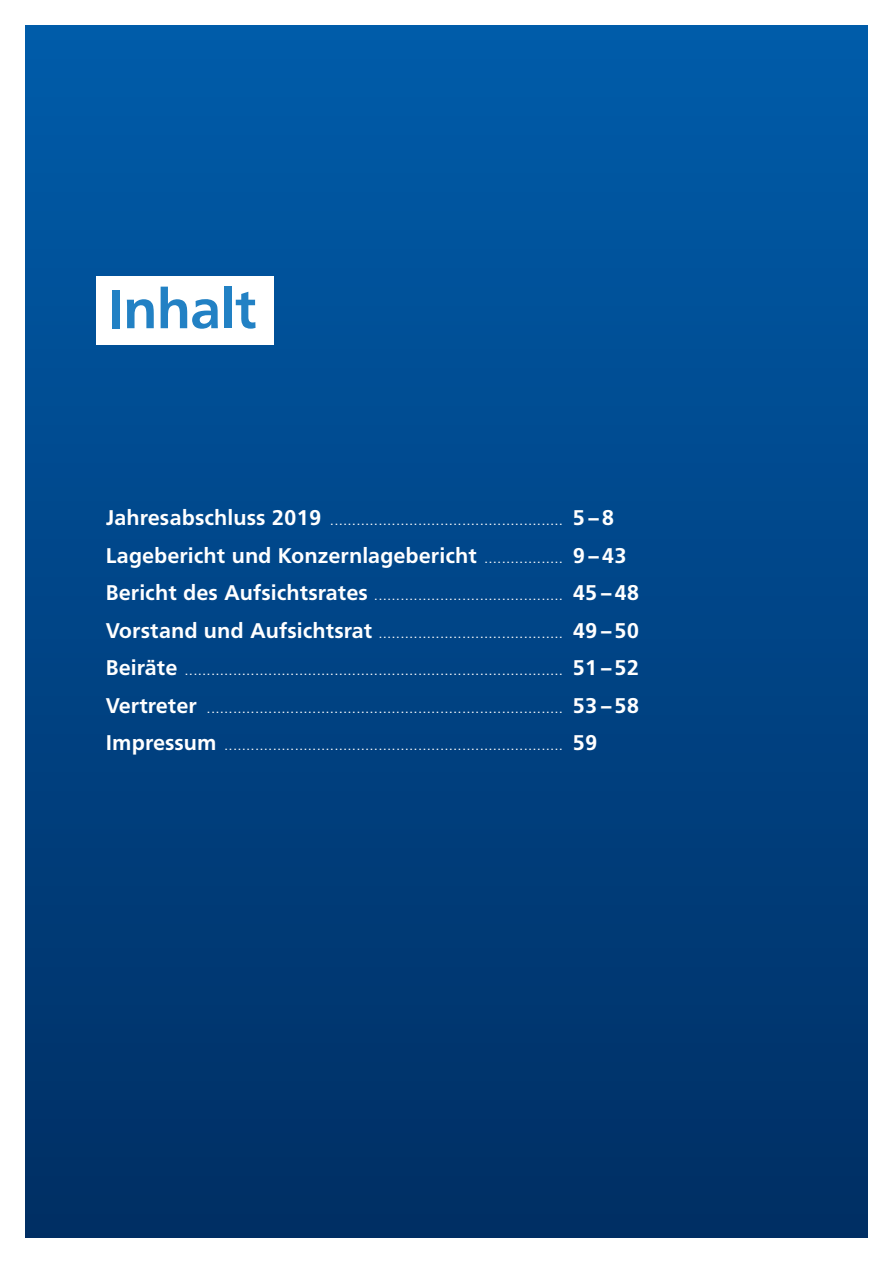
<style>
.page{position:relative;width:893px;height:1263px;background:#fff}
.page>*{position:absolute;margin:0;border:0;box-sizing:border-box;transform-origin:0 0}
.t1{font:700 54.45px "Frutiger VR";letter-spacing:.015em;color:#2281c4}
.t2{font:700 21px "Frutiger VR";letter-spacing:.03em;color:#fff}
.t3{font:12px "Frutiger VR";color:#fff}
.s1{font-weight:700;font-size:21px}
.s2{font-weight:400;font-size:12px}
</style>
<div class="page">
<div style="left:26px;top:26px;width:841px;height:1211px;background:linear-gradient(to bottom,#005caa,#002e63)"></div>
<div style="left:97px;top:276px;width:177px;height:68px;background:#fff"></div>
<h1 class="t1" style="left:108px;top:276px;width:149px">Inhalt</h1>
<p class="t3" style="left:106px;top:514px;width:509px"><span class="s1">Jahresabschluss 2019</span> ..................................................... <span class="s1">5–8</span></p>
<h2 class="t2" style="left:106px;top:543px;width:522px">Lagebericht und Konzernlagebericht <span class="s2">..................</span> 9 –43</h2>
<p class="t3" style="left:106px;top:589px;width:534px"><span class="s1">Bericht des Aufsichtsrates</span> ........................................... <span class="s1">45–48</span></p>
<p class="t3" style="left:106px;top:626px;width:534px"><span class="s1">Vorstand und Aufsichtsrat</span> .......................................... <span class="s1">49–50</span></p>
<p class="t3" style="left:106px;top:664px;width:534px"><span class="s1">Beiräte</span> ...................................................................................... <span class="s1">51–52</span></p>
<p class="t3" style="left:106px;top:701px;width:534px"><span class="s1">Vertreter</span> ................................................................................. <span class="s1">53–58</span></p>
<p class="t3" style="left:106px;top:739px;width:493px"><span class="s1">Impressum</span> ............................................................................. <span class="s1">59</span></p>
</div>
